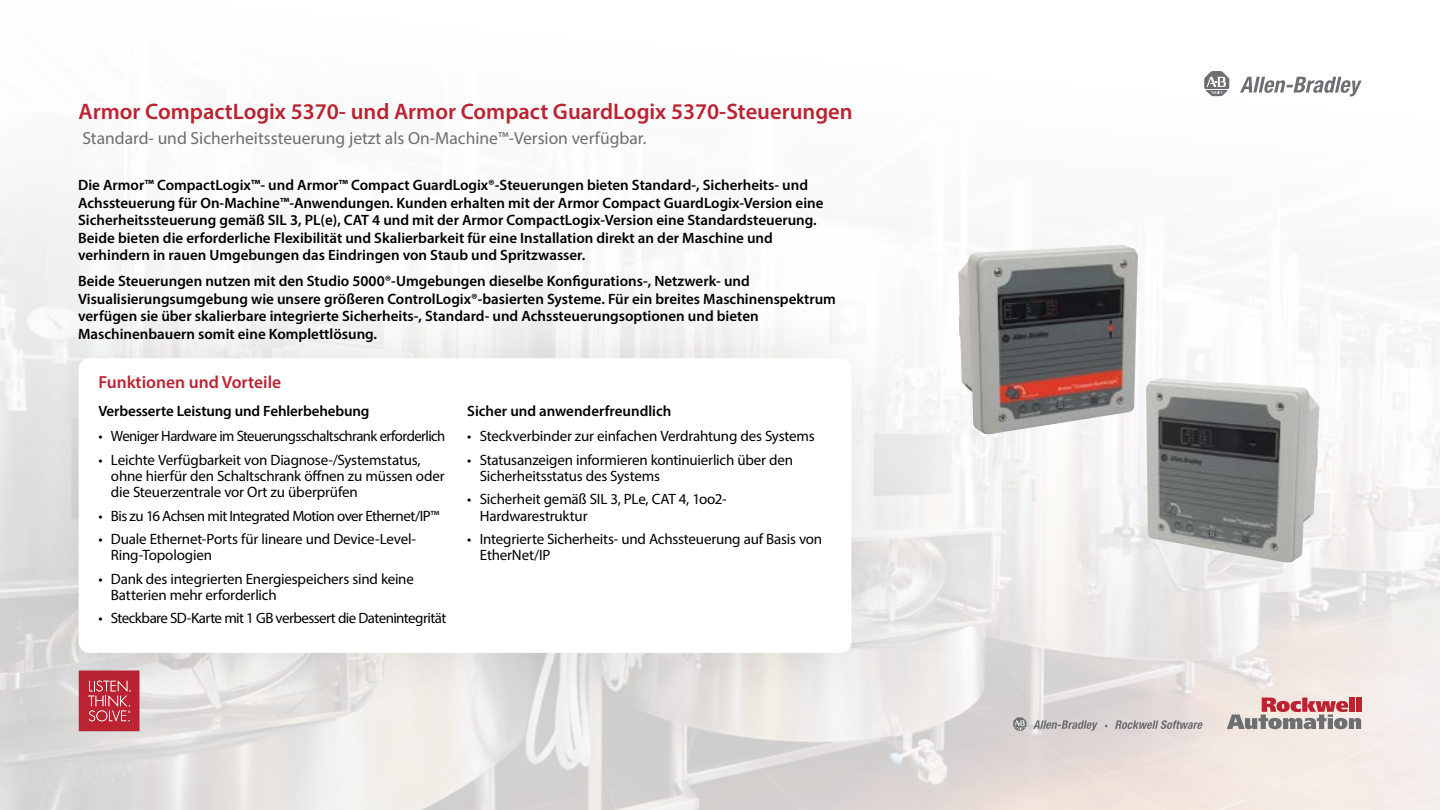
<style>
.page{position:relative;width:1440px;height:810px;background:#fff}
.page>*{position:absolute;margin:0;border:0;box-sizing:border-box;transform-origin:0 0}
.t1{font:600 22.5px "Myriad Pro";color:#bb2332}
.t2{font:17.5px "Myriad Pro";color:#6d6e71}
.t3{font:600 17.5px "Myriad Pro";color:#bb2332}
.t4{font:600 15px/17.5px "Myriad Pro";color:#000}
.t5{font:15px/16.2px "Myriad Pro";letter-spacing:-.015em;color:#000}
.t6{font:15px "Myriad Pro";letter-spacing:-.04em;color:#000}
</style>
<div class="page">
<img style="left:0;top:76px;width:1440px;height:734px">
<svg style="left:1204px;top:71px;width:25px;height:25px"></svg>
<svg style="left:1240px;top:77px;width:121px;height:19px"></svg>
<svg style="left:1013px;top:717px;width:14px;height:14px"></svg>
<svg style="left:1033px;top:720px;width:65px;height:11px"></svg>
<svg style="left:1115px;top:720px;width:88px;height:9px"></svg>
<svg style="left:1227px;top:698px;width:134px;height:31px"></svg>
<div style="left:1350px;top:698px;width:5px;height:14px;background:#bb2332"></div>
<div style="left:1356px;top:698px;width:5px;height:14px;background:#bb2332"></div>
<svg style="left:79px;top:716px;width:60px;height:15px"></svg>
<div style="left:15px;top:295px;width:900px;height:421px;background:#000;opacity:.1"></div>
<div style="left:79px;top:358px;width:772px;height:295px;background:#fff;border-radius:11px"></div>
<img style="left:1023px;top:245px;width:97px;height:5px">
<img style="left:1146px;top:378px;width:16px;height:36px">
<h1 class="t1" style="left:79px;top:97px;width:776px">Armor CompactLogix 5370- und Armor Compact GuardLogix 5370-Steuerungen</h1>
<p class="t2" style="left:82px;top:127px;width:565px">Standard- und Sicherheitssteuerung jetzt als On-Machine™-Version verfügbar.</p>
<p class="t4" style="left:78px;top:176px;width:747px">Die Armor™ CompactLogix™- und Armor™ Compact GuardLogix®-Steuerungen bieten Standard-, Sicherheits- und Achssteuerung für On-Machine™-Anwendungen. Kunden erhalten mit der Armor Compact GuardLogix-Version eine Sicherheitssteuerung gemäß SIL 3, PL(e), CAT 4 und mit der Armor CompactLogix-Version eine Standardsteuerung.<br>Beide bieten die erforderliche Flexibilität und Skalierbarkeit für eine Installation direkt an der Maschine und verhindern in rauen Umgebungen das Eindringen von Staub und Spritzwasser.</p>
<p class="t4" style="left:78px;top:272px;width:759px">Beide Steuerungen nutzen mit den Studio 5000®-Umgebungen dieselbe Konfigurations-, Netzwerk- und Visualisierungsumgebung wie unsere größeren ControlLogix®-basierten Systeme. Für ein breites Maschinenspektrum verfügen sie über skalierbare integrierte Sicherheits-, Standard- und Achssteuerungsoptionen und bieten Maschinenbauern somit eine Komplettlösung.</p>
<p class="t3" style="left:98px;top:371px;width:184px">Funktionen und Vorteile</p>
<p class="t4" style="left:98px;top:402px;width:273px">Verbesserte Leistung und Fehlerbehebung</p>
<p class="t6" style="left:98px;top:427px;width:349px">• Weniger Hardware im Steuerungsschaltschrank erforderlich</p>
<p class="t5" style="left:111px;top:451px;width:335px;text-indent:-13px">• Leichte Verfügbarkeit von Diagnose-/Systemstatus, ohne hierfür den Schaltschrank öffnen zu müssen oder die Steuerzentrale vor Ort zu überprüfen</p>
<p class="t6" style="left:98px;top:506px;width:343px">• Bis zu 16 Achsen mit Integrated Motion over Ethernet/IP™</p>
<p class="t5" style="left:111px;top:531px;width:307px;text-indent:-13px">• Duale Ethernet-Ports für lineare und Device-Level-<br>Ring-Topologien</p>
<p class="t5" style="left:111px;top:570px;width:305px;text-indent:-13px">• Dank des integrierten Energiespeichers sind keine<br>Batterien mehr erforderlich</p>
<p class="t6" style="left:98px;top:609px;width:350px">• Steckbare SD-Karte mit 1 GB verbessert die Datenintegrität</p>
<p class="t4" style="left:467px;top:402px;width:206px">Sicher und anwenderfreundlich</p>
<p class="t5" style="left:467px;top:428px;width:349px">• Steckverbinder zur einfachen Verdrahtung des Systems</p>
<p class="t5" style="left:480px;top:451px;width:315px;text-indent:-13px">• Statusanzeigen informieren kontinuierlich über den<br>Sicherheitsstatus des Systems</p>
<p class="t5" style="left:480px;top:491px;width:248px;text-indent:-13px">• Sicherheit gemäß SIL 3, PLe, CAT 4, 1oo2-<br>Hardwarestruktur</p>
<p class="t5" style="left:480px;top:531px;width:344px;text-indent:-13px">• Integrierte Sicherheits- und Achssteuerung auf Basis von<br>EtherNet/IP</p>
</div>
